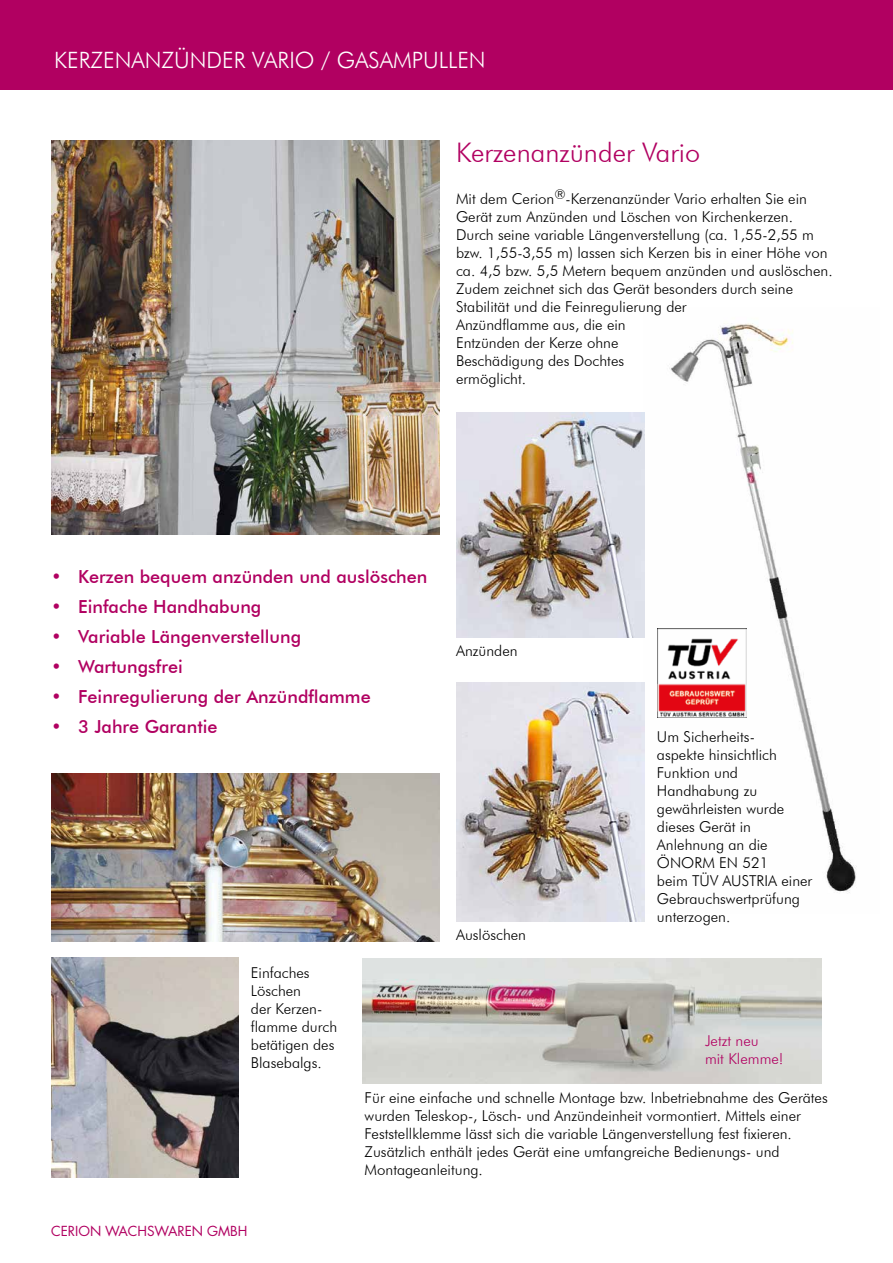
<style>
.page{position:relative;width:893px;height:1263px;background:#fff}
.page>*{position:absolute;margin:0;border:0;box-sizing:border-box;transform-origin:0 0}
.t1{font:300 27px "Futura BT";color:#b10061}
.t2{font:300 22.5px "Futura BT";color:#fff}
.t3{font:500 18px "Futura BT";color:#b10061}
.t4{font:300 15px/18px "Futura BT";color:#000}
.t5{font:300 15px/18px "Futura BT";color:#b10061}
.t6{font:13.5px "Futura LT Pro";color:#b10061}
</style>
<div class="page">
<div style="left:0;top:0;width:893px;height:89px;background:#b10061"></div>
<img style="left:643px;top:323px;width:214px;height:590px">
<img style="left:52px;top:140px;width:387px;height:394px">
<img style="left:456px;top:413px;width:188px;height:225px">
<img style="left:456px;top:683px;width:188px;height:239px">
<img style="left:362px;top:958px;width:459px;height:126px">
<img style="left:657px;top:629px;width:89px;height:88px">
<img style="left:51px;top:957px;width:187px;height:221px">
<img style="left:51px;top:774px;width:388px;height:167px">
<h2 class="t2" style="left:54px;top:46px;width:433px">KERZENANZÜNDER VARIO / GASAMPULLEN</h2>
<h1 class="t1" style="left:456px;top:136px;width:246px">Kerzenanzünder Vario</h1>
<p class="t4" style="left:456px;top:189px;width:378px">Mit dem Cerion<sup>®</sup>-Kerzenanzünder Vario erhalten Sie ein Gerät zum Anzünden und Löschen von Kirchenkerzen.<br>Durch seine variable Längenverstellung (ca. 1,55-2,55 m bzw. 1,55-3,55 m) lassen sich Kerzen bis in einer Höhe von ca. 4,5 bzw. 5,5 Metern bequem anzünden und auslöschen.<br>Zudem zeichnet sich das Gerät besonders durch seine Stabilität und die Feinregulierung der<br>Anzündflamme aus, die ein<br>Entzünden der Kerze ohne<br>Beschädigung des Dochtes<br>ermöglicht.</p>
<p class="t3" style="left:51px;top:565px;width:378px">• Kerzen bequem anzünden und auslöschen</p>
<p class="t3" style="left:51px;top:595px;width:212px">• Einfache Handhabung</p>
<p class="t3" style="left:51px;top:625px;width:251px">• Variable Längenverstellung</p>
<p class="t3" style="left:51px;top:655px;width:133px">• Wartungsfrei</p>
<p class="t3" style="left:51px;top:685px;width:321px">• Feinregulierung der Anzündflamme</p>
<p class="t3" style="left:51px;top:715px;width:168px">• 3 Jahre Garantie</p>
<p class="t4" style="left:456px;top:641px;width:63px">Anzünden</p>
<p class="t4" style="left:251px;top:963px;width:88px">Einfaches<br>Löschen<br>der Kerzen&shy;flamme durch betätigen des<br>Blasebalgs.</p>
<p class="t4" style="left:456px;top:926px;width:72px">Auslöschen</p>
<p class="t4" style="left:657px;top:727px;width:157px">Um Sicherheits-<br>aspekte hinsichtlich<br>Funktion und<br>Handhabung zu gewährleisten wurde dieses Gerät in<br>Anlehnung an die<br>ÖNORM EN 521<br>beim TÜV AUSTRIA einer<br>Gebrauchswertprüfung unterzogen.</p>
<p class="t5" style="left:705px;top:1032px;width:80px">Jetzt neu<br>mit Klemme!</p>
<p class="t6" style="left:51px;top:1222px;width:198px">CERION WACHSWAREN GMBH</p>
<p class="t4" style="left:365px;top:1088px;width:465px">Für eine einfache und schnelle Montage bzw. Inbetriebnahme des Gerätes wurden Teleskop-, Lösch- und Anzündeinheit vormontiert. Mittels einer Feststellklemme lässt sich die variable Längenverstellung fest fixieren.<br>Zusätzlich enthält jedes Gerät eine umfangreiche Bedienungs- und Montageanleitung.</p>
</div>
